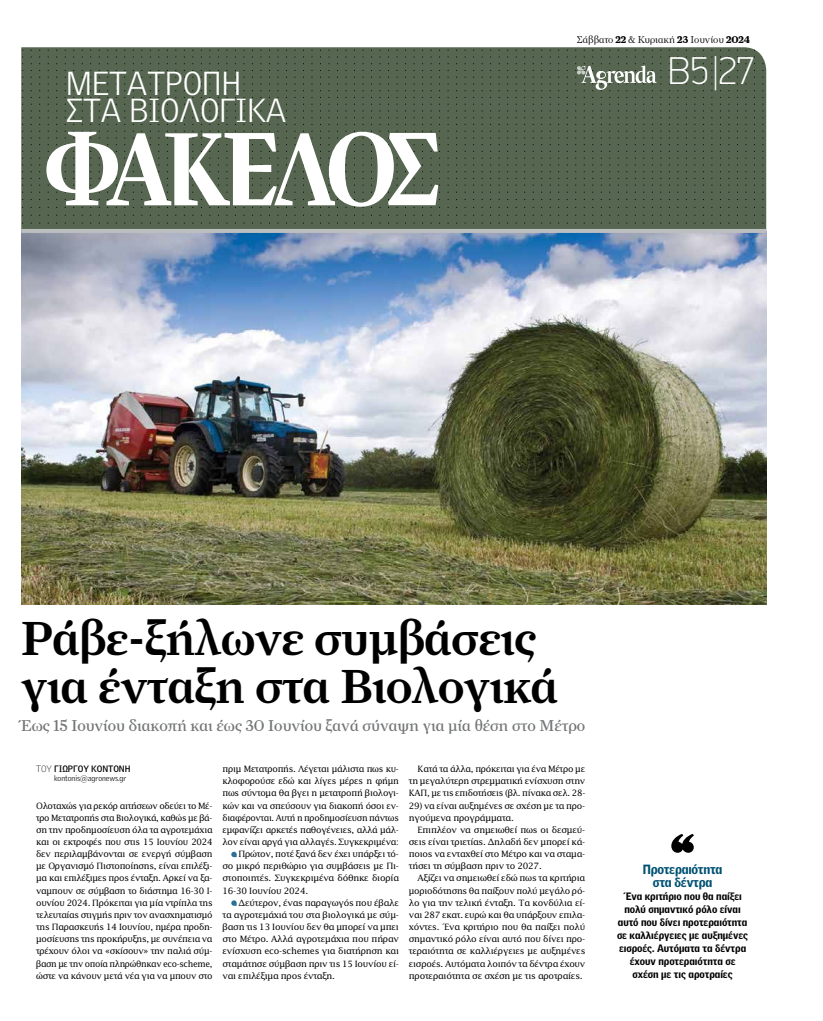
<style>
.page{position:relative;width:823px;height:1021px;background:#fff}
.page>*{position:absolute;margin:0;border:0;box-sizing:border-box;transform-origin:0 0}
.t1{font:500 48px/48px "Farnham Display GR";letter-spacing:-.01em;color:#000}
.t2{font:100 39px "PF Din Display Pro";color:#fff}
.t3{font:300 32.3px/27px "S Griffith Gothic";letter-spacing:-.01em;color:#fff}
.t4{font:15.8px "Farnham Display GR";color:#737577}
.t5{font:900 13px/13px "S Griffith Gothic";letter-spacing:-.02em;color:#005172;text-align:center}
.t6{font:900 10.4px/13px "S Griffith Gothic";letter-spacing:-.005em;color:#000;text-align:center}
.t7{font:300 10px "Farnham Display GR";letter-spacing:-.01em;color:#000}
.t8{font:700 9px "S Griffith Gothic";letter-spacing:-.005em;color:#000}
.t9{font:8.7px/12.2px "Sol Serif";letter-spacing:-.025em;color:#000;text-align:justify}
.t10{font:300 7.7px "S Griffith Gothic";letter-spacing:-.005em;color:#000}
.s1{font-weight:700}
.s2{font-weight:100}
</style>
<div class="page">
<img style="left:21px;top:233px;width:744px;height:371px">
<svg style="left:231px;top:851px;width:5px;height:6px"></svg>
<svg style="left:231px;top:900px;width:5px;height:5px"></svg>
<div style="left:21px;top:47px;width:744px;height:182px;background:#566650"></div>
<svg style="left:22px;top:215px;width:740px;height:1px"></svg>
<svg style="left:22px;top:223px;width:740px;height:1px"></svg>
<svg style="left:22px;top:124px;width:740px;height:1px"></svg>
<svg style="left:22px;top:117px;width:740px;height:1px"></svg>
<div style="left:22px;top:104px;width:740px;height:7px;background:#566650"></div>
<svg style="left:22px;top:97px;width:740px;height:1px"></svg>
<svg style="left:22px;top:50px;width:732px;height:1px"></svg>
<hr style="left:21px;top:229px;width:744px;height:4px;background:#bcbec0">
<svg style="left:22px;top:131px;width:740px;height:77px"></svg>
<svg style="left:22px;top:57px;width:740px;height:34px;background:#586752"></svg>
<svg style="left:671px;top:833px;width:22px;height:19px"></svg>
<h3 class="t3" style="left:66px;top:69px;width:222px">ΜΕΤΑΤΡΟΠΗ<br>ΣΤΑ ΒΙΟΛΟΓΙΚΑ</h3>
<p class="t7" style="left:576px;top:34px;width:175px">Σάββατο <span class="s1">22</span> &amp; Κυριακή <span class="s1">23</span> Ιουνίου <span class="s1">2024</span></p>
<h2 class="t2" style="left:667px;top:48px;width:88px">B5 |27</h2>
<h1 class="t1" style="left:21px;top:614px;width:538px">Ράβε-ξήλωνε συμβάσεις για ένταξη στα Βιολογικά</h1>
<h3 class="t4" style="left:21px;top:717px;width:565px">Έως 15 Ιουνίου διακοπή και έως 30 Ιουνίου ξανά σύναψη για μία θέση στο Μέτρο</h3>
<p class="t8" style="left:36px;top:762px;width:96px"><span class="s2">ΤOY</span> ΓΙΩΡΓΟΥ ΚΟΝΤΟΝΗ</p>
<p class="t10" style="left:54px;top:773px;width:74px">kontonis@agronews.gr</p>
<p class="t9" style="left:36px;top:799px;width:178px">Ολοταχώς για ρεκόρ αιτήσεων οδεύει το Μέ&shy;τρο Μετατροπής στα Βιολογικά, καθώς με βά&shy;ση την προδημοσίευση όλα τα αγροτεμάχια και οι εκτροφές που στις 15 Ιουνίου 2024 δεν περιλαμβάνονται σε ενεργή σύμβαση με Οργανισμό Πιστοποίησης, είναι επιλέξι&shy;μα και επιλέξιμες προς ένταξη. Αρκεί να ξα&shy;ναμπουν σε σύμβαση το διάστημα 16-30 Ι&shy;ουνίου 2024. Πρόκειται για μία ντρίπλα της τελευταίας στιγμής πριν τον ανασχηματισμό της Παρασκευής 14 Ioυνίου, ημέρα προδη&shy;μοσίευσης της προκήρυξης, με συνέπεια να τρέχουν όλοι να «σκίσουν» την παλιά σύμ&shy;βαση με την οποία πληρώθηκαν eco-scheme, ώστε να κάνουν μετά νέα για να μπουν στο</p>
<p class="t9" style="left:222px;top:762px;width:178px">πριμ Μετατροπής. Λέγεται μάλιστα πως κυ-</p>
<p class="t9" style="left:222px;top:774px;width:178px">κλοφορούσε εδώ και λίγες μέρες η φήμη</p>
<p class="t9" style="left:222px;top:787px;width:178px">πως σύντομα θα βγει η μετατροπή βιολογι-</p>
<p class="t9" style="left:222px;top:799px;width:178px">κών και να σπεύσουν για διακοπή όσοι εν-</p>
<p class="t9" style="left:222px;top:811px;width:178px">διαφέρονται. Αυτή η προδημοσίευση πάντως</p>
<p class="t9" style="left:222px;top:823px;width:178px">εμφανίζει αρκετές παθογένειες, αλλά μάλ-</p>
<p class="t9" style="left:222px;top:835px;width:178px">λον είναι αργά για αλλαγές. Συγκεκριμένα:</p>
<p class="t9" style="left:238px;top:847px;width:162px">Πρώτον, ποτέ ξανά δεν έχει υπάρξει τό-</p>
<p class="t9" style="left:222px;top:859px;width:178px">σο μικρό περιθώριο για συμβάσεις με Πι-</p>
<p class="t9" style="left:222px;top:872px;width:178px">στοποιητές. Συγκεκριμένα δόθηκε διορία</p>
<p class="t9" style="left:222px;top:884px;width:87px">16-30 Ιουνίου 2024.</p>
<p class="t9" style="left:238px;top:896px;width:162px">Δεύτερον, ένας παραγωγός που έβαλε</p>
<p class="t9" style="left:222px;top:908px;width:178px">τα αγροτεμάχιά του στα βιολογικά με σύμ-</p>
<p class="t9" style="left:222px;top:920px;width:178px">βαση τις 13 Ιουνίου δεν θα μπορεί να μπει</p>
<p class="t9" style="left:222px;top:932px;width:178px">στο Μέτρο. Αλλά αγροτεμάχια που πήραν</p>
<p class="t9" style="left:222px;top:945px;width:178px">ενίσχυση eco-schemes για διατήρηση και</p>
<p class="t9" style="left:222px;top:957px;width:178px">σταμάτησε σύμβαση πριν τις 15 Ιουνίου εί-</p>
<p class="t9" style="left:222px;top:969px;width:114px">ναι επιλέξιμα προς ένταξη.</p>
<p class="t9" style="left:408px;top:762px;width:178px;text-indent:9px">Κατά τα άλλα, πρόκειται για ένα Μέτρο με τη μεγαλύτερη στρεμματική ενίσχυση στην ΚΑΠ, με τις επιδοτήσεις (βλ. πίνακα σελ. 28-</p>
<p class="t9" style="left:408px;top:799px;width:178px">29) να είναι αυξημένες σε σχέση με τα προ&shy;ηγούμενα προγράμματα.</p>
<p class="t9" style="left:408px;top:823px;width:178px;text-indent:9px">Επιπλέον να σημειωθεί πως οι δεσμεύ&shy;σεις είναι τριετίας. Δηλαδή δεν μπορεί κά&shy;ποιος να ενταχθεί στο Μέτρο και να σταμα&shy;τήσει τη σύμβαση πριν το 2027.</p>
<p class="t9" style="left:408px;top:872px;width:178px;text-indent:9px">Αξίζει να σημειωθεί εδώ πως τα κριτήρια μοριοδότησης θα παίξουν πολύ μεγάλο ρό&shy;λο για την τελική ένταξη. Τα κονδύλια εί&shy;ναι 287 εκατ. ευρώ και θα υπάρξουν επιλα&shy;χόντες. Ένα κριτήριο που θα παίξει πολύ σημαντικό ρόλο είναι αυτό που δίνει προ&shy;τεραιότητα σε καλλιέργειες με αυξημένες εισροές. Αυτόματα λοιπόν τα δέντρα έχουν προτεραιότητα σε σχέση με τις αροτραίες.</p>
<h3 class="t5" style="left:642px;top:862px;width:81px">Προτεραιότητα στα δέντρα</h3>
<p class="t6" style="left:616px;top:889px;width:133px">Ένα κριτήριο που θα παίξει πολύ σημαντικό ρόλο είναι αυτό που δίνει προτεραιότητα σε καλλιέργειες με αυξημένες εισροές. Αυτόματα τα δέντρα έχουν προτεραιότητα σε σχέση με τις αροτραίες</p>
</div>
